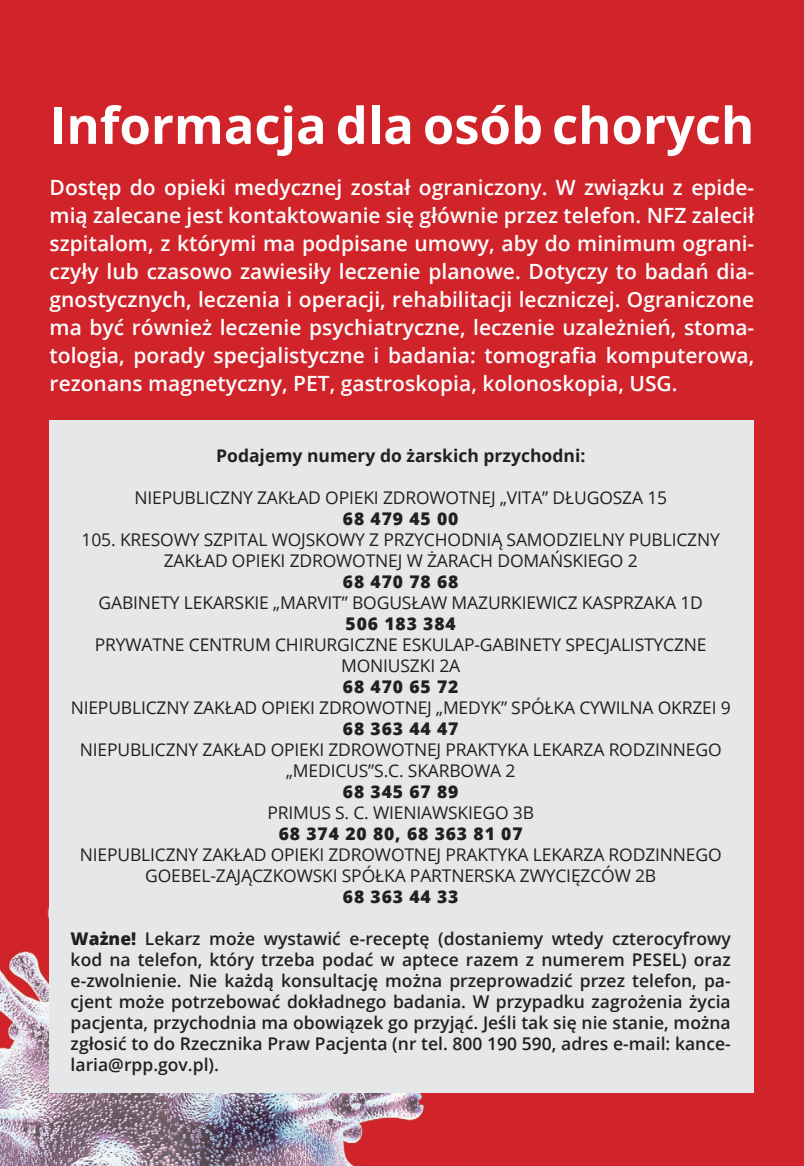
<style>
.page{position:relative;width:804px;height:1166px;background:#d1232a}
.page>*{position:absolute;margin:0;border:0;box-sizing:border-box;transform-origin:0 0}
.t1{font:700 50.75px "Open Sans";color:#fff}
.t2{font:600 21px/28px "Open Sans";color:#fff;text-align:justify}
.t3{font:17.5px/21px "Open Sans";letter-spacing:-.01em;color:#231f20;text-align:center}
.t4{font:600 17.5px/21px "Open Sans";color:#231f20;text-align:justify}
.t5{font:800 17.5px "Open Sans";letter-spacing:.05em;color:#231f20}
.t6{font:700 17.5px "Open Sans";color:#231f20}
.s1{font-weight:800}
</style>
<div class="page">
<img style="left:0;top:861px;width:468px;height:305px">
<div style="left:50px;top:420px;width:704px;height:672px;background:#e6e7e9"></div>
<h1 class="t1" style="left:50px;top:90px;width:706px">Informacja dla osób chorych</h1>
<p class="t2" style="left:50px;top:173px;width:706px">Dostęp do opieki medycznej został ograniczony. W związku z epide&shy;mią zalecane jest kontaktowanie się głównie przez telefon. NFZ zalecił szpitalom, z którymi ma podpisane umowy, aby do minimum ograni&shy;czyły lub czasowo zawiesiły leczenie planowe. Dotyczy to badań dia&shy;gnostycznych, leczenia i operacji, rehabilitacji leczniczej. Ograniczone ma być również leczenie psychiatryczne, leczenie uzależnień, stoma&shy;tologia, porady specjalistyczne i badania: tomografia komputerowa, rezonans magnetyczny, PET, gastroskopia, kolonoskopia, USG.</p>
<p class="t6" style="left:216px;top:443px;width:371px">Podajemy numery do żarskich przychodni:</p>
<p class="t3" style="left:134px;top:487px;width:534px">NIEPUBLICZNY ZAKŁAD OPIEKI ZDROWOTNEJ „VITA” DŁUGOSZA 15</p>
<p class="t5" style="left:343px;top:505px;width:117px">68 479 45 00</p>
<p class="t3" style="left:82px;top:529px;width:640px">105. KRESOWY SZPITAL WOJSKOWY Z PRZYCHODNIĄ SAMODZIELNY PUBLICZNY<br>ZAKŁAD OPIEKI ZDROWOTNEJ W ŻARACH DOMAŃSKIEGO 2</p>
<p class="t5" style="left:343px;top:568px;width:117px">68 470 78 68</p>
<p class="t3" style="left:98px;top:592px;width:606px">GABINETY LEKARSKIE „MARVIT” BOGUSŁAW MAZURKIEWICZ KASPRZAKA 1D</p>
<p class="t5" style="left:345px;top:610px;width:112px">506 183 384</p>
<p class="t3" style="left:95px;top:634px;width:613px">PRYWATNE CENTRUM CHIRURGICZNE ESKULAP-GABINETY SPECJALISTYCZNE<br>MONIUSZKI 2A</p>
<p class="t5" style="left:343px;top:673px;width:117px">68 470 65 72</p>
<p class="t3" style="left:71px;top:697px;width:661px">NIEPUBLICZNY ZAKŁAD OPIEKI ZDROWOTNEJ „MEDYK” SPÓŁKA CYWILNA OKRZEI 9</p>
<p class="t5" style="left:343px;top:715px;width:117px">68 363 44 47</p>
<p class="t3" style="left:80px;top:739px;width:643px">NIEPUBLICZNY ZAKŁAD OPIEKI ZDROWOTNEJ PRAKTYKA LEKARZA RODZINNEGO „MEDICUS”S.C. SKARBOWA 2</p>
<p class="t5" style="left:343px;top:778px;width:117px">68 345 67 89</p>
<p class="t3" style="left:267px;top:802px;width:268px">PRIMUS S. C. WIENIAWSKIEGO 3B</p>
<p class="t5" style="left:279px;top:820px;width:245px">68 374 20 80, 68 363 81 07</p>
<p class="t3" style="left:80px;top:844px;width:643px">NIEPUBLICZNY ZAKŁAD OPIEKI ZDROWOTNEJ PRAKTYKA LEKARZA RODZINNEGO<br>GOEBEL-ZAJĄCZKOWSKI SPÓŁKA PARTNERSKA ZWYCIĘZCÓW 2B</p>
<p class="t5" style="left:343px;top:883px;width:117px">68 363 44 33</p>
<p class="t4" style="left:71px;top:928px;width:661px"><span class="s1">Ważne!</span> Lekarz może wystawić e-receptę (dostaniemy wtedy czterocyfrowy kod na telefon, który trzeba podać w aptece razem z numerem PESEL) oraz e-zwolnienie. Nie każdą konsultację można przeprowadzić przez telefon, pa&shy;cjent może potrzebować dokładnego badania. W przypadku zagrożenia życia pacjenta, przychodnia ma obowiązek go przyjąć. Jeśli tak się nie stanie, można zgłosić to do Rzecznika Praw Pacjenta (nr tel. 800 190 590, adres e-mail: kance&shy;laria@rpp.gov.pl).</p>
</div>
